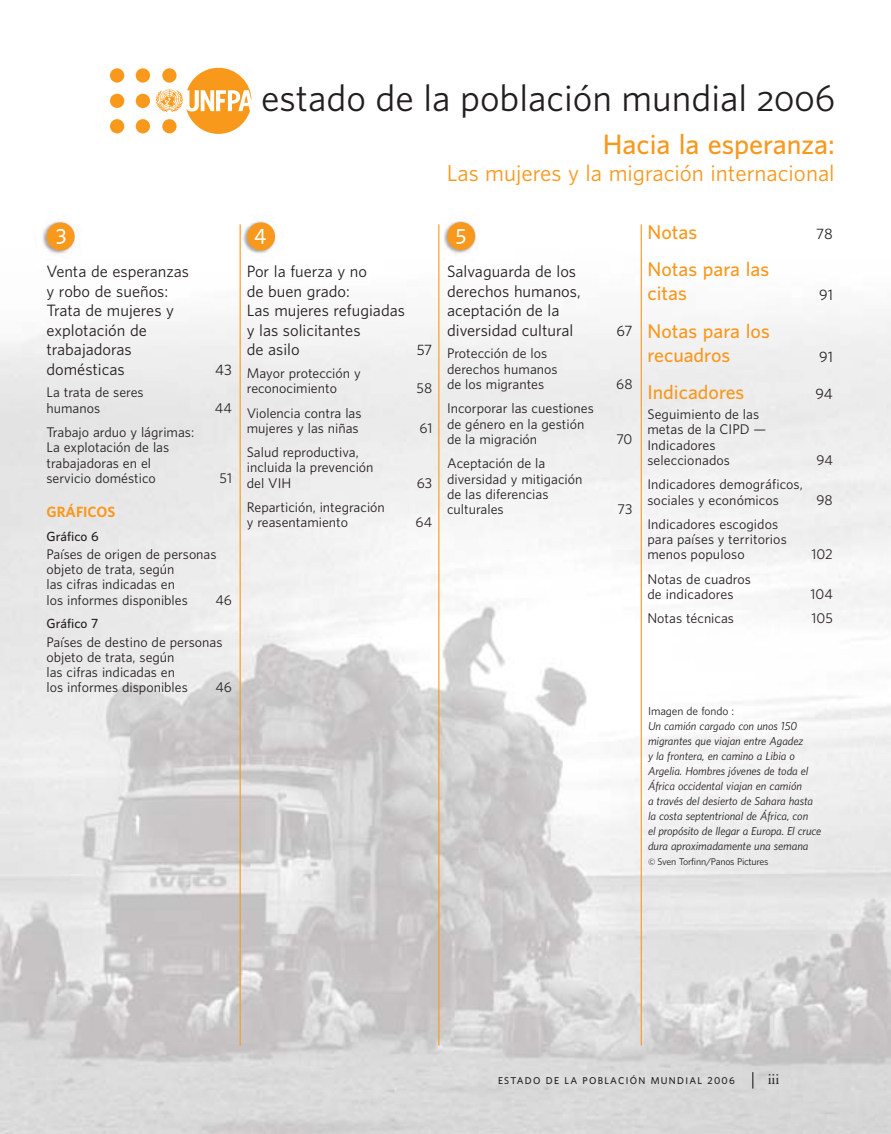
<style>
.page{position:relative;width:891px;height:1134px;background:#fff}
.page>*{position:absolute;margin:0;border:0;box-sizing:border-box;transform-origin:0 0}
.t1{font:34.2px "UNFPA Text";color:#231f20}
.t2{font:600 25.5px "UNFPA";color:#f8981d}
.t3{font:21px "UNFPA Text";color:#f8981d}
.t4{font:19.5px "UNFPA Semibold SC";color:#fff}
.t5{font:600 18px/24px "UNFPA";color:#f8981d}
.t6{font:15px/19.5px "UNFPA Text";color:#231f20}
.t7{font:15px "Adobe Garamond";color:#231f20}
.t8{font:13.5px "UNFPA Text";letter-spacing:-.01em;color:#231f20}
.t9{font:700 13.5px "UNFPA";color:#f8981d}
.t10{font:12.75px/15.3px "UNFPA Text";color:#231f20}
.t11{font:600 12px "UNFPA";color:#231f20}
.t12{font:italic 10.5px/15px "UNFPA Text";letter-spacing:-.005em;color:#231f20}
.t13{font:10.5px "UNFPA Text";letter-spacing:-.005em;color:#231f20}
.t14{font:600 9px "UNFPA";letter-spacing:.14em;color:#231f20}
.t15{font:9px "UNFPA Text";letter-spacing:-.02em;color:#231f20}
.s1{font-family:"UNFPA Text SC"}
.s2{font-size:8.25px}
</style>
<div class="page">
<img style="left:0;top:67px;width:891px;height:1067px">
<div style="left:136px;top:94px;width:14px;height:14px;background:#f8991c;border-radius:50%"></div>
<div style="left:136px;top:119px;width:14px;height:14px;background:#f8991c;border-radius:50%"></div>
<div style="left:136px;top:68px;width:14px;height:15px;background:#f8991c;border-radius:50%"></div>
<div style="left:110px;top:94px;width:14px;height:14px;background:#f8991c;border-radius:50%"></div>
<div style="left:110px;top:119px;width:14px;height:14px;background:#f8991c;border-radius:50%"></div>
<div style="left:110px;top:68px;width:14px;height:15px;background:#f8991c;border-radius:50%"></div>
<svg style="left:156px;top:68px;width:96px;height:66px"></svg>
<hr style="left:240px;top:224px;width:1px;height:822px;background:#f8981d">
<hr style="left:438px;top:224px;width:1px;height:821px;background:#f8981d">
<hr style="left:641px;top:224px;width:1px;height:822px;background:#f8981d">
<svg style="left:752px;top:1072px;width:1px;height:17px"></svg>
<div style="left:47px;top:223px;width:28px;height:27px;background:#f8981d;border-radius:50%"></div>
<div style="left:247px;top:223px;width:28px;height:27px;background:#f8981d;border-radius:50%"></div>
<div style="left:447px;top:222px;width:28px;height:28px;background:#f8981d;border-radius:50%"></div>
<h1 class="t1" style="left:261px;top:84px;width:575px">estado de la población mundial <span class="s1">2006</span></h1>
<h2 class="t2" style="left:603px;top:134px;width:233px">Hacia la esperanza:</h2>
<h3 class="t3" style="left:447px;top:165px;width:389px">Las mujeres y la migración internacional</h3>
<h3 class="t4" style="left:56px;top:222px;width:12px">3</h3>
<p class="t6" style="left:46px;top:263px;width:144px">Venta de esperanzas y robo de sueños:<br>Trata de mujeres y explotación de trabajadoras domésticas</p>
<p class="t10" style="left:46px;top:386px;width:99px">La trata de seres humanos</p>
<p class="t10" style="left:46px;top:426px;width:149px">Trabajo arduo y lágrimas:<br>La explotación de las trabajadoras en el servicio doméstico</p>
<h3 class="t4" style="left:254px;top:222px;width:14px">4</h3>
<p class="t6" style="left:247px;top:263px;width:160px">Por la fuerza y no<br>de buen grado:<br>Las mujeres refugiadas y las solicitantes<br>de asilo</p>
<p class="t8" style="left:417px;top:345px;width:17px">57</p>
<p class="t8" style="left:215px;top:364px;width:18px">43</p>
<p class="t10" style="left:247px;top:367px;width:115px">Mayor protección y reconocimiento</p>
<p class="t10" style="left:417px;top:382px;width:17px">58</p>
<p class="t10" style="left:215px;top:401px;width:18px">44</p>
<p class="t10" style="left:247px;top:406px;width:116px">Violencia contra las mujeres y las niñas</p>
<p class="t10" style="left:420px;top:421px;width:14px">61</p>
<p class="t10" style="left:220px;top:472px;width:14px">51</p>
<p class="t10" style="left:247px;top:446px;width:128px">Salud reproductiva, incluida la prevención del VIH</p>
<p class="t10" style="left:417px;top:476px;width:17px">63</p>
<p class="t9" style="left:46px;top:506px;width:70px">GRÁFICOS</p>
<p class="t11" style="left:46px;top:531px;width:54px">Gráfico 6</p>
<p class="t10" style="left:46px;top:547px;width:172px">Países de origen de personas objeto de trata, según<br>las cifras indicadas en<br>los informes disponibles</p>
<p class="t10" style="left:215px;top:593px;width:18px">46</p>
<p class="t10" style="left:247px;top:501px;width:140px">Repartición, integración y reasentamiento</p>
<p class="t10" style="left:416px;top:516px;width:18px">64</p>
<h3 class="t4" style="left:456px;top:222px;width:12px">5</h3>
<p class="t6" style="left:447px;top:263px;width:135px">Salvaguarda de los derechos humanos, aceptación de la diversidad cultural</p>
<p class="t10" style="left:447px;top:347px;width:112px">Protección de los derechos humanos de los migrantes</p>
<p class="t10" style="left:447px;top:402px;width:148px">Incorporar las cuestiones de género en la gestión de la migración</p>
<p class="t10" style="left:447px;top:457px;width:137px">Aceptación de la diversidad y mitigación de las diferencias culturales</p>
<p class="t8" style="left:617px;top:325px;width:17px">67</p>
<p class="t10" style="left:616px;top:378px;width:18px">68</p>
<p class="t10" style="left:616px;top:433px;width:18px">70</p>
<p class="t10" style="left:618px;top:503px;width:16px">73</p>
<h3 class="t5" style="left:647px;top:221px;width:51px">Notas</h3>
<p class="t8" style="left:816px;top:228px;width:18px">78</p>
<h3 class="t5" style="left:647px;top:259px;width:123px">Notas para las citas</h3>
<p class="t8" style="left:819px;top:290px;width:15px">91</p>
<h3 class="t5" style="left:647px;top:320px;width:124px">Notas para los recuadros</h3>
<p class="t8" style="left:819px;top:351px;width:15px">91</p>
<h3 class="t5" style="left:647px;top:382px;width:98px">Indicadores</h3>
<p class="t8" style="left:816px;top:389px;width:19px">94</p>
<p class="t10" style="left:647px;top:408px;width:120px">Seguimiento de las metas de la CIPD —<br>Indicadores seleccionados</p>
<p class="t10" style="left:816px;top:454px;width:18px">94</p>
<p class="t10" style="left:647px;top:478px;width:157px">Indicadores demográficos, sociales y económicos</p>
<p class="t10" style="left:647px;top:517px;width:141px">Indicadores escogidos para países y territorios menos populoso</p>
<p class="t10" style="left:647px;top:572px;width:105px">Notas de cuadros de indicadores</p>
<p class="t10" style="left:817px;top:493px;width:18px">98</p>
<p class="t10" style="left:812px;top:548px;width:23px">102</p>
<p class="t10" style="left:811px;top:588px;width:24px">104</p>
<p class="t11" style="left:46px;top:619px;width:53px">Gráfico 7</p>
<p class="t10" style="left:46px;top:635px;width:178px">Países de destino de personas objeto de trata, según<br>las cifras indicadas en<br>los informes disponibles</p>
<p class="t10" style="left:215px;top:681px;width:18px">46</p>
<p class="t10" style="left:647px;top:612px;width:88px">Notas técnicas</p>
<p class="t10" style="left:812px;top:612px;width:23px">105</p>
<p class="t13" style="left:648px;top:706px;width:88px">Imagen de fondo :</p>
<p class="t12" style="left:648px;top:719px;width:175px">Un camión cargado con unos 150 migrantes que viajan entre Agadez<br>y la frontera, en camino a Libia o Argelia. Hombres jóvenes de toda el África occidental viajan en camión<br>a través del desierto de Sahara hasta la costa septentrional de África, con<br>el propósito de llegar a Europa. El cruce dura aproximadamente una semana</p>
<p class="t15" style="left:648px;top:858px;width:122px"><span class="s2">©</span> Sven Torfinn/Panos Pictures</p>
<p class="t14" style="left:498px;top:1077px;width:238px">ESTADO DE LA POBLACIÓN MUNDIAL 2006</p>
<p class="t7" style="left:768px;top:1073px;width:13px">iii</p>
</div>
